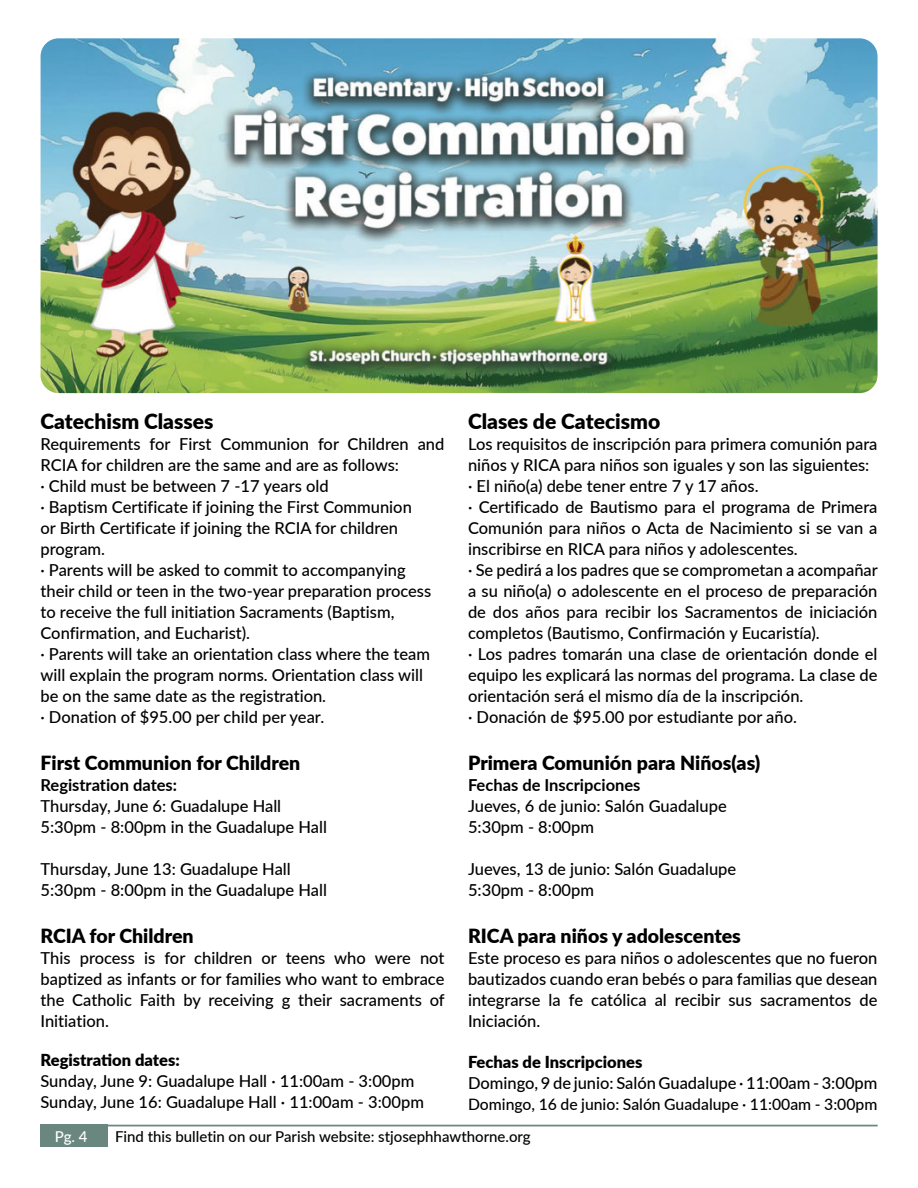
<style>
.page{position:relative;width:918px;height:1188px;background:#fff}
.page>*{position:absolute;margin:0;border:0;box-sizing:border-box;transform-origin:0 0}
.t1{font:900 21px "Wmycwp Lato";color:#000}
.t2{font:900 19.5px "Wmycwp Lato";color:#000}
.t3{font:500 16.5px/21px "Nrsypj Lato";color:#000}
.t4{font:700 16.5px "Lato";color:#000}
.t5{font:900 16.5px "Wmycwp Lato";color:#000}
.t6{font:900 16.5px "Grcdqr Lato";color:#000}
.t7{font:500 15.75px "Nrsypj Lato";color:#000}
.t8{font:500 15px "Stqwqh Lato";color:#000}
.t9{font:500 15px "Nrsypj Lato";color:#fff}
</style>
<div class="page">
<div style="left:41px;top:1125px;width:67px;height:22px;background:#69877f"></div>
<hr style="left:108px;top:1125px;width:770px;height:1px;background:#69877f">
<img style="left:41px;top:38px;width:837px;height:355px">
<p class="t1" style="left:41px;top:406px;width:175px">Catechism Classes</p>
<p class="t3" style="left:41px;top:433px;width:405px">Requirements for First Communion for Children and RCIA for children are the same and are as follows:<br>· Child must be between 7 -17 years old<br>· Baptism Certificate if joining the First Communion<br>or Birth Certificate if joining the RCIA for children program.<br>· Parents will be asked to commit to accompanying<br>their child or teen in the two-year preparation process to receive the full initiation Sacraments (Baptism, Confirmation, and Eucharist).<br>· Parents will take an orientation class where the team will explain the program norms. Orientation class will be on the same date as the registration.<br>· Donation of $95.00 per child per year.</p>
<p class="t2" style="left:41px;top:748px;width:261px">First Communion for Children</p>
<p class="t4" style="left:41px;top:773px;width:138px">Registration dates:</p>
<p class="t3" style="left:41px;top:795px;width:288px">Thursday, June 6: Guadalupe Hall<br>5:30pm - 8:00pm in the Guadalupe Hall</p>
<p class="t3" style="left:41px;top:858px;width:288px">Thursday, June 13: Guadalupe Hall<br>5:30pm - 8:00pm in the Guadalupe Hall</p>
<p class="t2" style="left:41px;top:921px;width:155px">RCIA for Children</p>
<p class="t3" style="left:41px;top:947px;width:406px;text-align:justify">This process is for children or teens who were not baptized as infants or for families who want to embrace the Catholic Faith by receiving g their sacraments of Initiation.</p>
<p class="t6" style="left:41px;top:1048px;width:141px">Registration dates:</p>
<p class="t3" style="left:41px;top:1070px;width:385px">Sunday, June 9: Guadalupe Hall · 11:00am - 3:00pm<br>Sunday, June 16: Guadalupe Hall · 11:00am - 3:00pm</p>
<p class="t1" style="left:468px;top:406px;width:194px">Clases de Catecismo</p>
<p class="t3" style="left:468px;top:433px;width:411px">Los requisitos de inscripción para primera comunión para niños y RICA para niños son iguales y son las siguientes: · El niño(a) debe tener entre 7 y 17 años.<br>· Certificado de Bautismo para el programa de Primera Comunión para niños o Acta de Nacimiento si se van a inscribirse en RICA para niños y adolescentes.<br>· Se pedirá a los padres que se comprometan a acompañar a su niño(a) o adolescente en el proceso de preparación de dos años para recibir los Sacramentos de iniciación completos (Bautismo, Confirmación y Eucaristía).<br>· Los padres tomarán una clase de orientación donde el equipo les explicará las normas del programa. La clase de orientación será el mismo día de la inscripción.<br>· Donación de $95.00 por estudiante por año.</p>
<p class="t2" style="left:468px;top:748px;width:294px">Primera Comunión para Niños(as)</p>
<p class="t4" style="left:468px;top:773px;width:174px">Fechas de Inscripciones</p>
<p class="t3" style="left:468px;top:795px;width:260px">Jueves, 6 de junio: Salón Guadalupe<br>5:30pm - 8:00pm</p>
<p class="t3" style="left:468px;top:858px;width:270px">Jueves, 13 de junio: Salón Guadalupe<br>5:30pm - 8:00pm</p>
<p class="t2" style="left:468px;top:921px;width:274px">RICA para niños y adolescentes</p>
<p class="t3" style="left:468px;top:947px;width:411px;text-align:justify">Este proceso es para niños o adolescentes que no fueron bautizados cuando eran bebés o para familias que desean integrarse la fe católica al recibir sus sacramentos de Iniciación.</p>
<p class="t5" style="left:468px;top:1049px;width:176px">Fechas de Inscripciones</p>
<p class="t3" style="left:468px;top:1071px;width:411px">Domingo, 9 de junio: Salón Guadalupe · 11:00am - 3:00pm</p>
<p class="t7" style="left:468px;top:1093px;width:411px">Domingo, 16 de junio: Salón Guadalupe · 11:00am - 3:00pm</p>
<p class="t9" style="left:55px;top:1126px;width:34px">Pg. 4</p>
<p class="t8" style="left:115px;top:1126px;width:417px">Find this bulletin on our Parish website: stjosephhawthorne.org</p>
</div>
